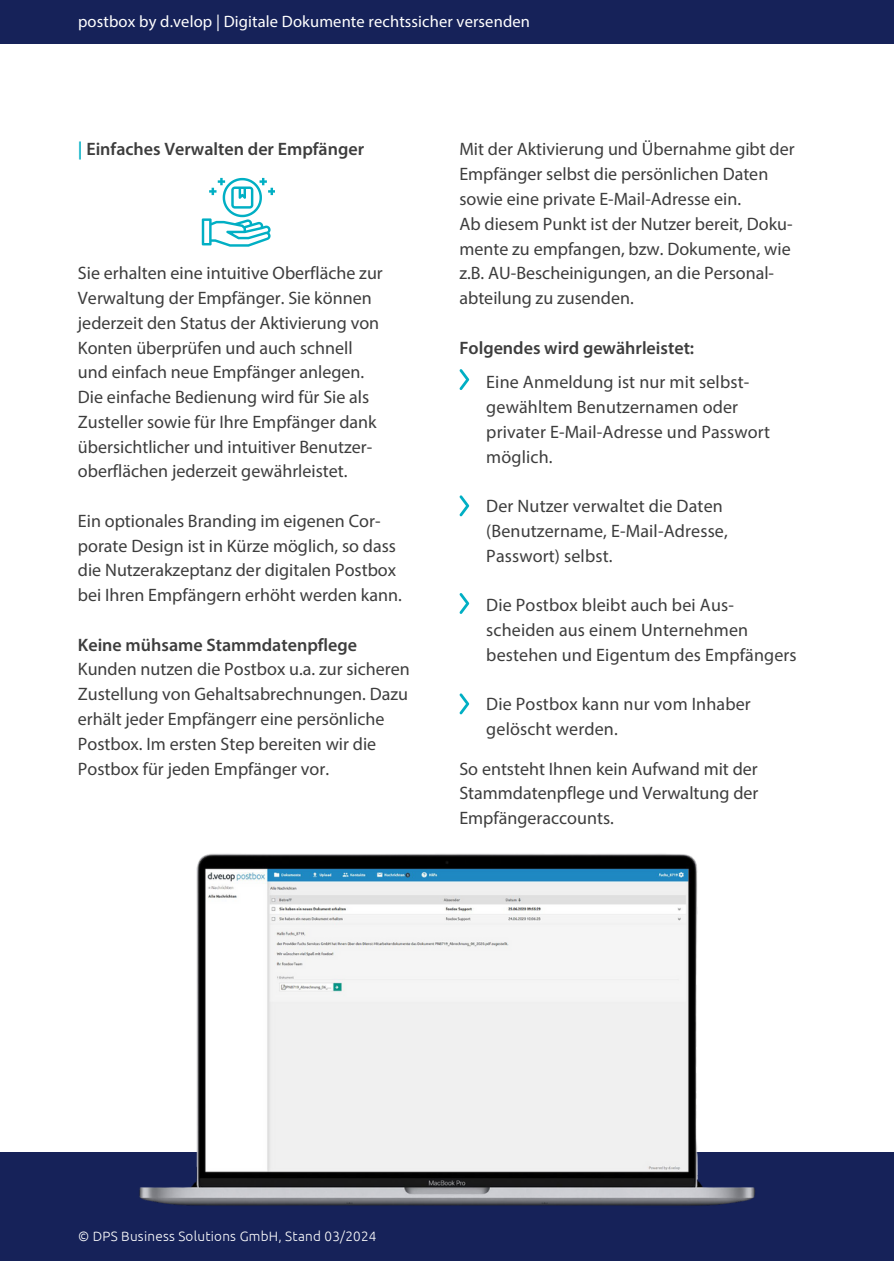
<style>
.page{position:relative;width:894px;height:1264px;background:#fff}
.page>*{position:absolute;margin:0;border:0;box-sizing:border-box;transform-origin:0 0}
.t1{font:18px/24.8px "Myriad Pro";color:#3d3d3d}
.t2{font:600 18px "Myriad Pro";color:#3d3d3d}
.t3{font:16.5px "Myriad Pro";letter-spacing:.01em;color:#fff}
.t4{font:300 13.5px "Ubuntu";letter-spacing:.02em;color:#fff}
.s1{color:#01afc4}
.s2{font-weight:600}
</style>
<div class="page">
<div style="left:0;top:1151px;width:893px;height:109px;background:#162259"></div>
<svg style="left:202px;top:178px;width:73px;height:68px"></svg>
<img style="left:122px;top:853px;width:650px;height:353px">
<div style="left:0;top:0;width:893px;height:43px;background:#162259"></div>
<svg style="left:459px;top:369px;width:10px;height:21px"></svg>
<svg style="left:459px;top:495px;width:10px;height:21px"></svg>
<svg style="left:459px;top:593px;width:10px;height:21px"></svg>
<svg style="left:459px;top:693px;width:10px;height:21px"></svg>
<h2 class="t3" style="left:78px;top:15px;width:453px">postbox by d.velop | Digitale Dokumente rechtssicher versenden</h2>
<h2 class="t2" style="left:78px;top:142px;width:287px"><span class="s1">|</span> Einfaches Verwalten der Empfänger</h2>
<h1 class="t1" style="left:78px;top:262px;width:306px">Sie erhalten eine intuitive Oberfläche zur Verwaltung der Empfänger. Sie können jederzeit den Status der Aktivierung von Konten überprüfen und auch schnell und einfach neue Empfänger anlegen.<br>Die einfache Bedienung wird für Sie als Zusteller sowie für Ihre Empfänger dank übersichtlicher und intuitiver Benutzer&shy;oberflächen jederzeit gewährleistet.</h1>
<h2 class="t1" style="left:78px;top:510px;width:325px">Ein optionales Branding im eigenen Cor&shy;porate Design ist in Kürze möglich, so dass die Nutzerakzeptanz der digitalen Postbox bei Ihren Empfängern erhöht werden kann.</h2>
<h2 class="t1" style="left:78px;top:634px;width:333px"><span class="s2">Keine mühsame Stammdatenpflege </span>Kunden nutzen die Postbox u.a. zur sicheren Zustellung von Gehaltsabrechnungen. Dazu erhält jeder Empfängerr eine persönliche Postbox. Im ersten Step bereiten wir die Postbox für jeden Empfänger vor.</h2>
<p class="t1" style="left:459px;top:139px;width:337px">Mit der Aktivierung und Übernahme gibt der Empfänger selbst die persönlichen Daten sowie eine private E-Mail-Adresse ein.<br>Ab diesem Punkt ist der Nutzer bereit, Doku&shy;mente zu empfangen, bzw. Dokumente, wie z.B. AU-Bescheinigungen, an die Personal&shy;abteilung zu zusenden.</p>
<h2 class="t2" style="left:459px;top:340px;width:236px">Folgendes wird gewährleistet:</h2>
<p class="t1" style="left:486px;top:371px;width:285px">Eine Anmeldung ist nur mit selbst&shy;gewähltem Benutzernamen oder privater E-Mail-Adresse und Passwort möglich.</p>
<p class="t1" style="left:486px;top:495px;width:243px">Der Nutzer verwaltet die Daten (Benutzername, E-Mail-Adresse,<br>Passwort) selbst.</p>
<p class="t1" style="left:486px;top:594px;width:312px">Die Postbox bleibt auch bei Aus&shy;scheiden aus einem Unternehmen bestehen und Eigentum des Empfängers</p>
<p class="t1" style="left:486px;top:693px;width:266px">Die Postbox kann nur vom Inhaber gelöscht werden.</p>
<h1 class="t1" style="left:459px;top:757px;width:300px;text-align:justify">So entsteht Ihnen kein Aufwand mit der Stammdatenpflege und Verwaltung der Empfängeraccounts.</h1>
<h2 class="t4" style="left:78px;top:1228px;width:300px">© DPS Business Solutions GmbH, Stand 03/2024</h2>
</div>
